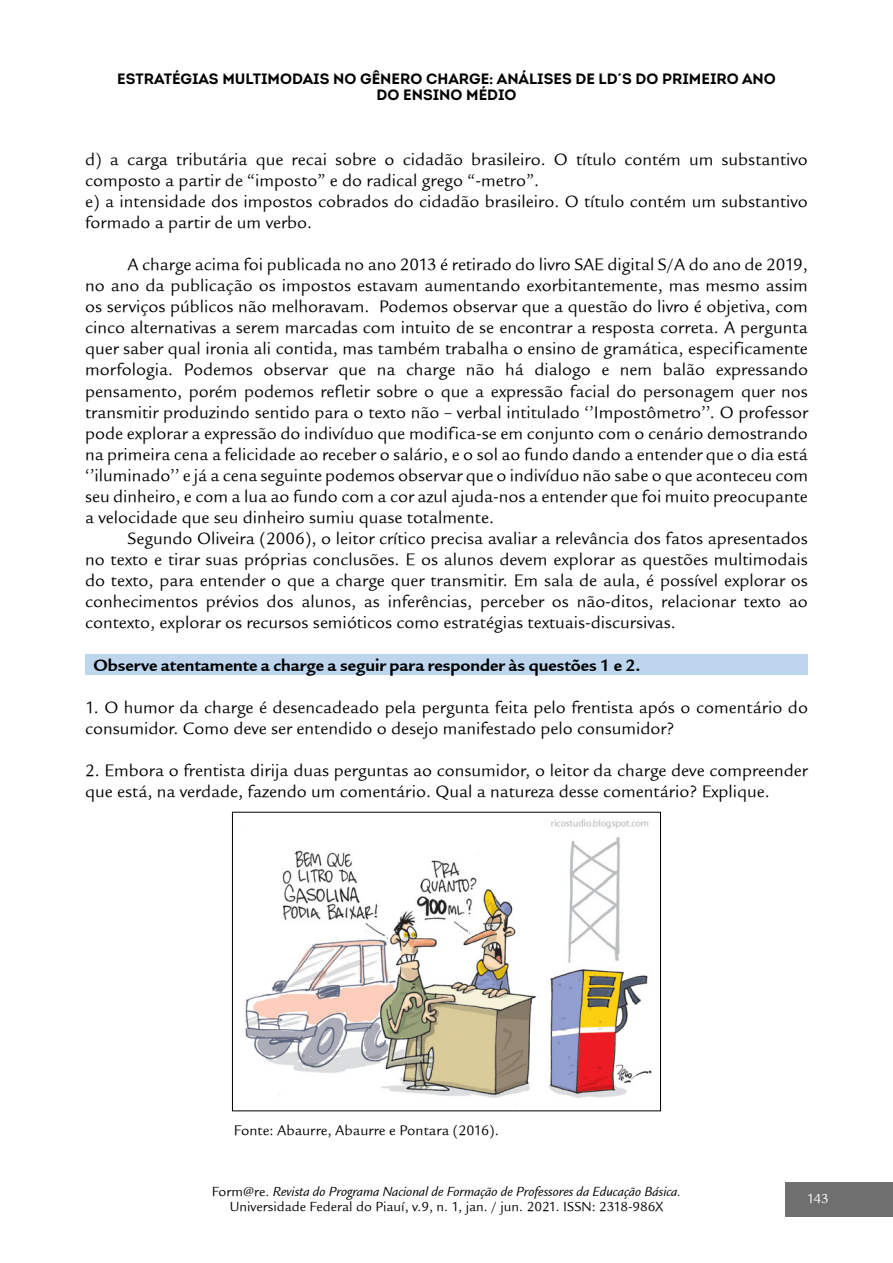
<style>
.page{position:relative;width:893px;height:1263px;background:#fff}
.page>*{position:absolute;margin:0;border:0;box-sizing:border-box;transform-origin:0 0}
.t1{font:18px/21.1px "Legacy Sans ITCTT Book";color:#000}
.t2{font:18px "Legacy Sans ITCTT Bold";color:#000}
.t3{font:700 15px/16.5px "Intro";color:#000;text-align:center}
.t4{font:15px "Legacy Sans ITCTT Book";color:#000}
.t5{font:14.25px/15px "Legacy Sans ITCTT Book";color:#000;text-align:center}
.t6{font:14.25px "Legacy Sans ITCTT Book";color:#fff}
.s1{font-style:italic}
</style>
<div class="page">
<div style="left:785px;top:1183px;width:108px;height:34px;background:#706f6f"></div>
<div style="left:85px;top:654px;width:723px;height:21px;background:#bdd6ee"></div>
<img style="left:244px;top:819px;width:408px;height:279px">
<div style="left:232px;top:812px;width:429px;height:299px;border:1px solid #000"></div>
<p class="t3" style="left:117px;top:70px;width:660px">ESTRATÉGIAS MULTIMODAIS NO GÊNERO CHARGE: ANÁLISES DE LD´S DO PRIMEIRO ANO<br>DO ENSINO MÉDIO</p>
<p class="t1" style="left:85px;top:149px;width:724px">d) a carga tributária que recai sobre o cidadão brasileiro. O título contém um substantivo composto a partir de “imposto” e do radical grego “-metro”.<br>e) a intensidade dos impostos cobrados do cidadão brasileiro. O título contém um substantivo formado a partir de um verbo.</p>
<p class="t1" style="left:85px;top:254px;width:724px;text-align:justify;text-indent:43px">A charge acima foi publicada no ano 2013 é retirado do livro SAE digital S/A do ano de 2019, no ano da publicação os impostos estavam aumentando exorbitantemente, mas mesmo assim os serviços públicos não melhoravam. Podemos observar que a questão do livro é objetiva, com cinco alternativas a serem marcadas com intuito de se encontrar a resposta correta. A pergunta quer saber qual ironia ali contida, mas também trabalha o ensino de gramática, especificamente morfologia. Podemos observar que na charge não há dialogo e nem balão expressando pensamento, porém podemos refletir sobre o que a expressão facial do personagem quer nos transmitir produzindo sentido para o texto não – verbal intitulado ‘’Impostômetro’’. O professor pode explorar a expressão do indivíduo que modifica-se em conjunto com o cenário demostrando na primeira cena a felicidade ao receber o salário, e o sol ao fundo dando a entender que o dia está ‘’iluminado’’ e já a cena seguinte podemos observar que o indivíduo não sabe o que aconteceu com seu dinheiro, e com a lua ao fundo com a cor azul ajuda-nos a entender que foi muito preocupante a velocidade que seu dinheiro sumiu quase totalmente.</p>
<p class="t1" style="left:85px;top:528px;width:724px;text-align:justify;text-indent:43px">Segundo Oliveira (2006), o leitor crítico precisa avaliar a relevância dos fatos apresentados no texto e tirar suas próprias conclusões. E os alunos devem explorar as questões multimodais do texto, para entender o que a charge quer transmitir. Em sala de aula, é possível explorar os conhecimentos prévios dos alunos, as inferências, perceber os não-ditos, relacionar texto ao contexto, explorar os recursos semióticos como estratégias textuais-discursivas.</p>
<p class="t2" style="left:94px;top:654px;width:548px">Observe atentamente a charge a seguir para responder às questões 1 e 2.</p>
<p class="t1" style="left:85px;top:697px;width:724px">1. O humor da charge é desencadeado pela pergunta feita pelo frentista após o comentário do consumidor. Como deve ser entendido o desejo manifestado pelo consumidor?</p>
<p class="t1" style="left:85px;top:760px;width:724px">2. Embora o frentista dirija duas perguntas ao consumidor, o leitor da charge deve compreender que está, na verdade, fazendo um comentário. Qual a natureza desse comentário? Explique.</p>
<p class="t4" style="left:234px;top:1122px;width:266px">Fonte: Abaurre, Abaurre e Pontara (2016).</p>
<p class="t5" style="left:212px;top:1184px;width:471px">Form@re. <span class="s1">Revista do Programa Nacional de Formação de Professores da Educação Básica.<br></span>Universidade Federal do Piauí, v.9, n. 1, jan. / jun. 2021. ISSN: 2318-986X</p>
<p class="t6" style="left:807px;top:1191px;width:24px">143</p>
</div>
